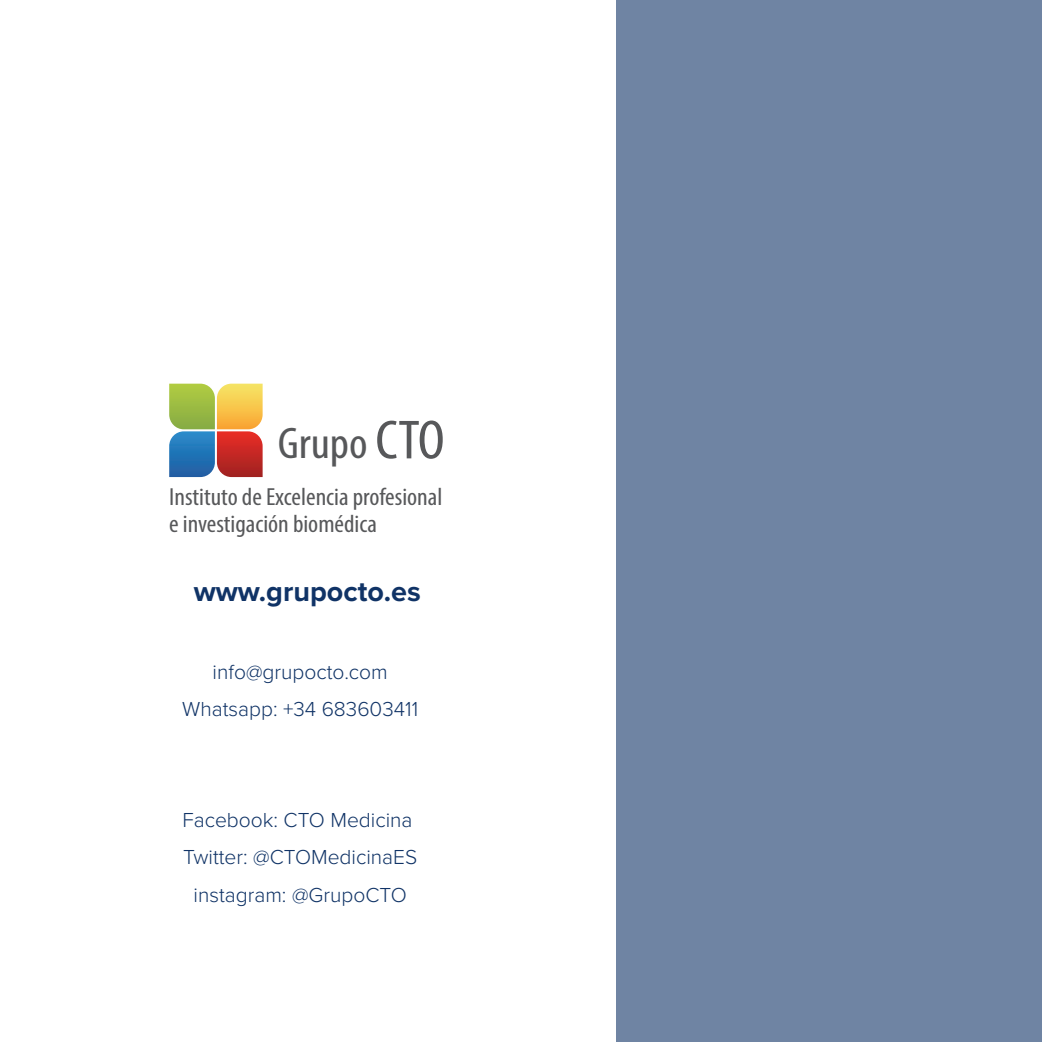
<style>
.page{position:relative;width:1042px;height:1042px;background:#fff}
.page>*{position:absolute;margin:0;border:0;box-sizing:border-box;transform-origin:0 0}
.t1{font:condensed 44.45px "Myriad Pro";color:#57585a;scale:1.09 1}
.t2{font:700 28.7px "Proxima Nova";color:#103366}
.t3{font:condensed 24.85px/26.9px "Myriad Pro";color:#57585a;scale:1.06 1}
.t4{font:300 21px/37.3px "Proxima Nova";color:#103366;text-align:center}
.s1{font-size:55.48px}
</style>
<div class="page">
<div style="left:616px;top:0;width:426px;height:1042px;background:#6f84a3"></div>
<svg style="left:169px;top:384px;width:94px;height:93px"></svg>
<h1 class="t1" style="left:278px;top:417px;width:155px">Grupo <span class="s1">CTO</span></h1>
<p class="t3" style="left:169px;top:483px;width:259px">Instituto de Excelencia profesional e investigación biomédica</p>
<h2 class="t2" style="left:194px;top:570px;width:229px">www.grupocto.es</h2>
<p class="t4" style="left:182px;top:652px;width:237px">info@grupocto.com<br>Whatsapp: +34 683603411</p>
<p class="t4" style="left:182px;top:800px;width:236px">Facebook: CTO Medicina<br>Twitter: @CTOMedicinaES instagram: @GrupoCTO</p>
</div>
